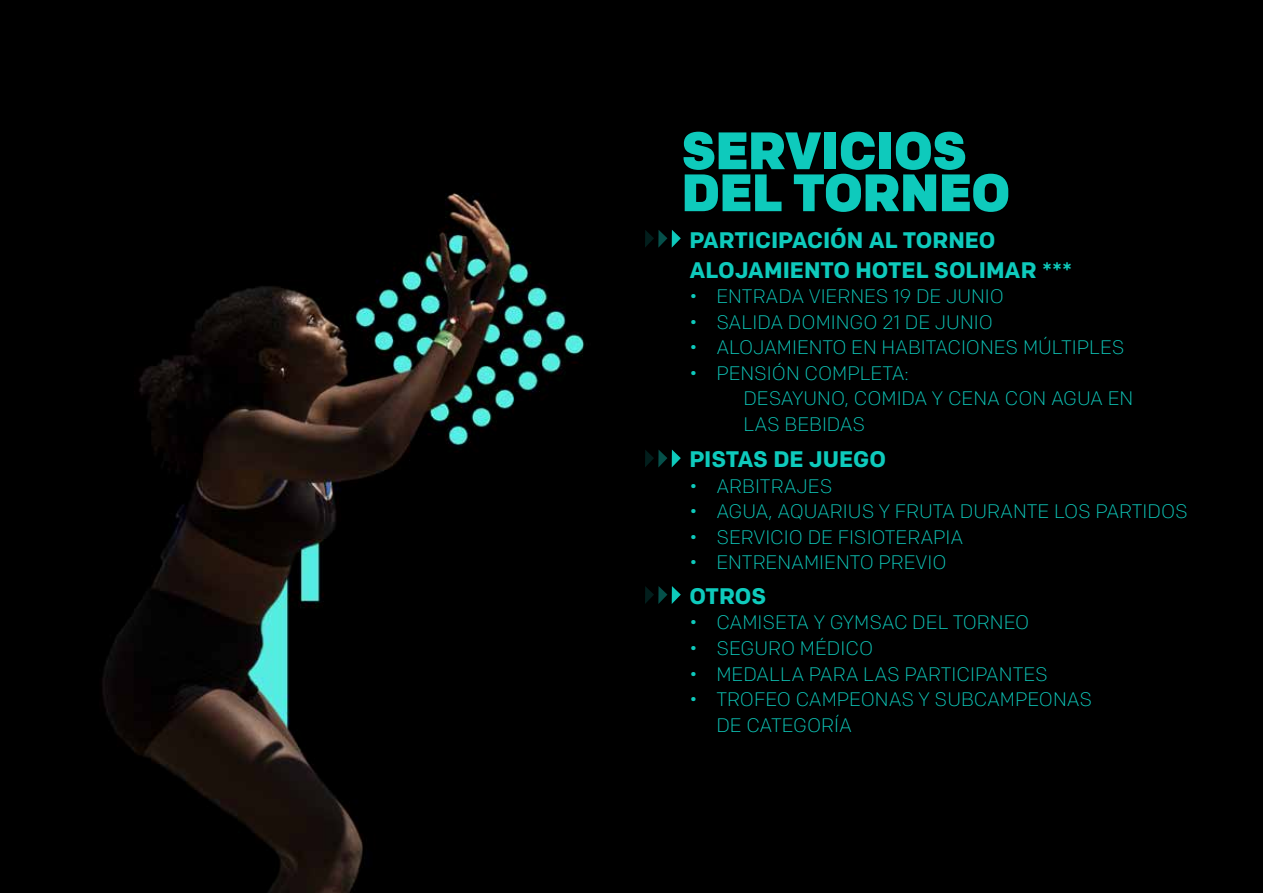
<style>
.page{position:relative;width:1263px;height:893px;background:#000}
.page>*{position:absolute;margin:0;border:0;box-sizing:border-box;transform-origin:0 0}
.t1{font:900 52.5px/42px "Colfax";color:#0ecabc}
.t2{font:700 22.5px/30px "Colfax";color:#0ecabc}
.t3{font:300 19.5px/25.5px "Colfax";color:#0ecabc}
</style>
<div class="page">
<img style="left:102px;top:193px;width:483px;height:700px">
<svg style="left:645px;top:230px;width:36px;height:18px"></svg>
<svg style="left:645px;top:449px;width:36px;height:18px"></svg>
<svg style="left:645px;top:586px;width:36px;height:18px"></svg>
<h1 class="t1" style="left:682px;top:129px;width:330px">SERVICIOS<br>DEL TORNEO</h1>
<p class="t2" style="left:689px;top:225px;width:384px">PARTICIPACIÓN AL TORNEO<br>ALOJAMIENTO HOTEL SOLIMAR ***</p>
<p class="t3" style="left:689px;top:283px;width:316px">• ENTRADA VIERNES 19 DE JUNIO</p>
<p class="t3" style="left:689px;top:309px;width:305px">• SALIDA DOMINGO 21 DE JUNIO</p>
<p class="t3" style="left:689px;top:334px;width:437px">• ALOJAMIENTO EN HABITACIONES MÚLTIPLES</p>
<p class="t3" style="left:743px;top:360px;width:391px;text-indent:-54px">• PENSIÓN COMPLETA:<br>DESAYUNO, COMIDA Y CENA CON AGUA EN<br>LAS BEBIDAS</p>
<p class="t2" style="left:689px;top:444px;width:198px">PISTAS DE JUEGO</p>
<p class="t3" style="left:689px;top:473px;width:145px">• ARBITRAJES</p>
<p class="t3" style="left:689px;top:499px;width:500px">• AGUA, AQUARIUS Y FRUTA DURANTE LOS PARTIDOS</p>
<p class="t3" style="left:689px;top:524px;width:276px">• SERVICIO DE FISIOTERAPIA</p>
<p class="t3" style="left:689px;top:550px;width:259px">• ENTRENAMIENTO PREVIO</p>
<p class="t2" style="left:689px;top:581px;width:78px">OTROS</p>
<p class="t3" style="left:689px;top:610px;width:341px">• CAMISETA Y GYMSAC DEL TORNEO</p>
<p class="t3" style="left:689px;top:635px;width:185px">• SEGURO MÉDICO</p>
<p class="t3" style="left:689px;top:661px;width:360px">• MEDALLA PARA LAS PARTICIPANTES</p>
<p class="t3" style="left:716px;top:686px;width:377px;text-indent:-27px">• TROFEO CAMPEONAS Y SUBCAMPEONAS<br>DE CATEGORÍA</p>
</div>
